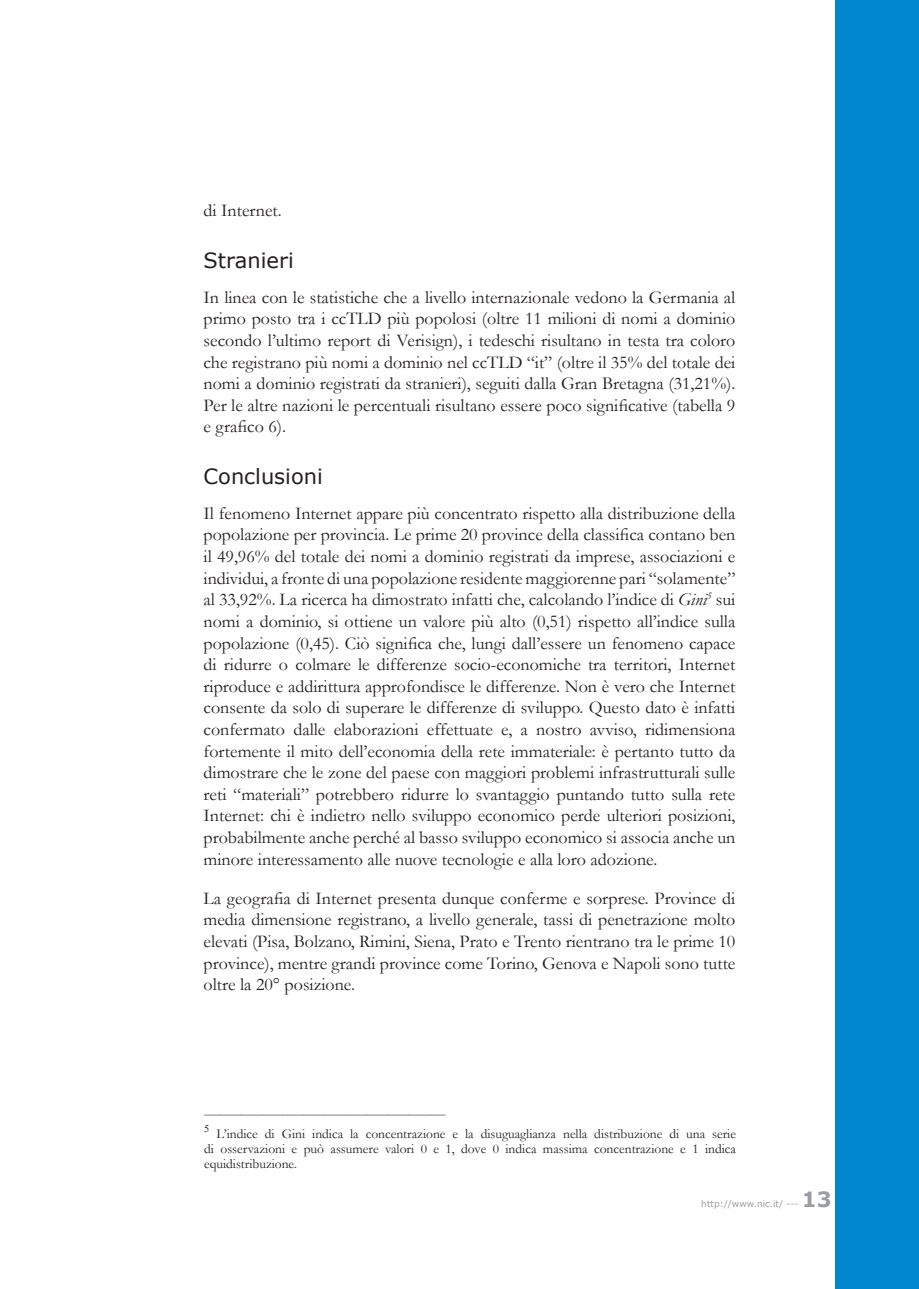
<style>
.page{position:relative;width:919px;height:1289px;background:#fff}
.page>*{position:absolute;margin:0;border:0;box-sizing:border-box;transform-origin:0 0}
.t1{font:21px "Verdana";color:#231f20}
.t2{font:700 21px "Verdana";color:#9b9da0}
.t3{font:18px/21.6px "Garamond";color:#231f20;text-align:justify}
.t4{font:13.5px/15px "Garamond";color:#231f20;text-align:justify}
.t5{font:10.5px "Times New Roman";color:#231f20}
.t6{font:9px "Verdana";color:#9b9da0}
.s1{font-style:italic}
</style>
<div class="page">
<div style="left:835px;top:0;width:83px;height:1288px;background:#0086cc"></div>
<p class="t3" style="left:203px;top:199px;width:80px">di Internet.</p>
<p class="t1" style="left:203px;top:247px;width:92px">Stranieri</p>
<p class="t3" style="left:203px;top:286px;width:533px">In linea con le statistiche che a livello internazionale vedono la Germania al primo posto tra i ccTLD più popolosi (oltre 11 milioni di nomi a dominio secondo l’ultimo report di Verisign), i tedeschi risultano in testa tra coloro che registrano più nomi a dominio nel ccTLD “it” (oltre il 35% del totale dei nomi a dominio registrati da stranieri), seguiti dalla Gran Bretagna (31,21%).<br>Per le altre nazioni le percentuali risultano essere poco significative (tabella 9 e grafico 6).</p>
<p class="t1" style="left:203px;top:463px;width:121px">Conclusioni</p>
<p class="t3" style="left:203px;top:502px;width:533px">Il fenomeno Internet appare più concentrato rispetto alla distribuzione della popolazione per provincia. Le prime 20 province della classifica contano ben il 49,96% del totale dei nomi a dominio registrati da imprese, associazioni e individui, a fronte di una popolazione residente maggiorenne pari “solamente” al 33,92%. La ricerca ha dimostrato infatti che, calcolando l’indice di <span class="s1">Gini</span><sup>5</sup> sui nomi a dominio, si ottiene un valore più alto (0,51) rispetto all’indice sulla popolazione (0,45). Ciò significa che, lungi dall’essere un fenomeno capace di ridurre o colmare le differenze socio-economiche tra territori, Internet riproduce e addirittura approfondisce le differenze. Non è vero che Internet consente da solo di superare le differenze di sviluppo. Questo dato è infatti confermato dalle elaborazioni effettuate e, a nostro avviso, ridimensiona fortemente il mito dell’economia della rete immateriale: è pertanto tutto da dimostrare che le zone del paese con maggiori problemi infrastrutturali sulle reti “materiali” potrebbero ridurre lo svantaggio puntando tutto sulla rete Internet: chi è indietro nello sviluppo economico perde ulteriori posizioni, probabilmente anche perché al basso sviluppo economico si associa anche un minore interessamento alle nuove tecnologie e alla loro adozione.</p>
<p class="t3" style="left:203px;top:886px;width:533px">La geografia di Internet presenta dunque conferme e sorprese. Province di media dimensione registrano, a livello generale, tassi di penetrazione molto elevati (Pisa, Bolzano, Rimini, Siena, Prato e Trento rientrano tra le prime 10 province), mentre grandi province come Torino, Genova e Napoli sono tutte oltre la 20° posizione.</p>
<p class="t5" style="left:204px;top:1101px;width:243px">______________________________________________</p>
<p class="t4" style="left:204px;top:1125px;width:533px"><sup>5</sup> L’indice di Gini indica la concentrazione e la disuguaglianza nella distribuzione di una serie di osservazioni e può assumere valori 0 e 1, dove 0 indica massima concentrazione e 1 indica equidistribuzione.</p>
<p class="t6" style="left:701px;top:1198px;width:99px">http://www.nic.it/ ---</p>
<p class="t2" style="left:801px;top:1186px;width:31px">13</p>
</div>
